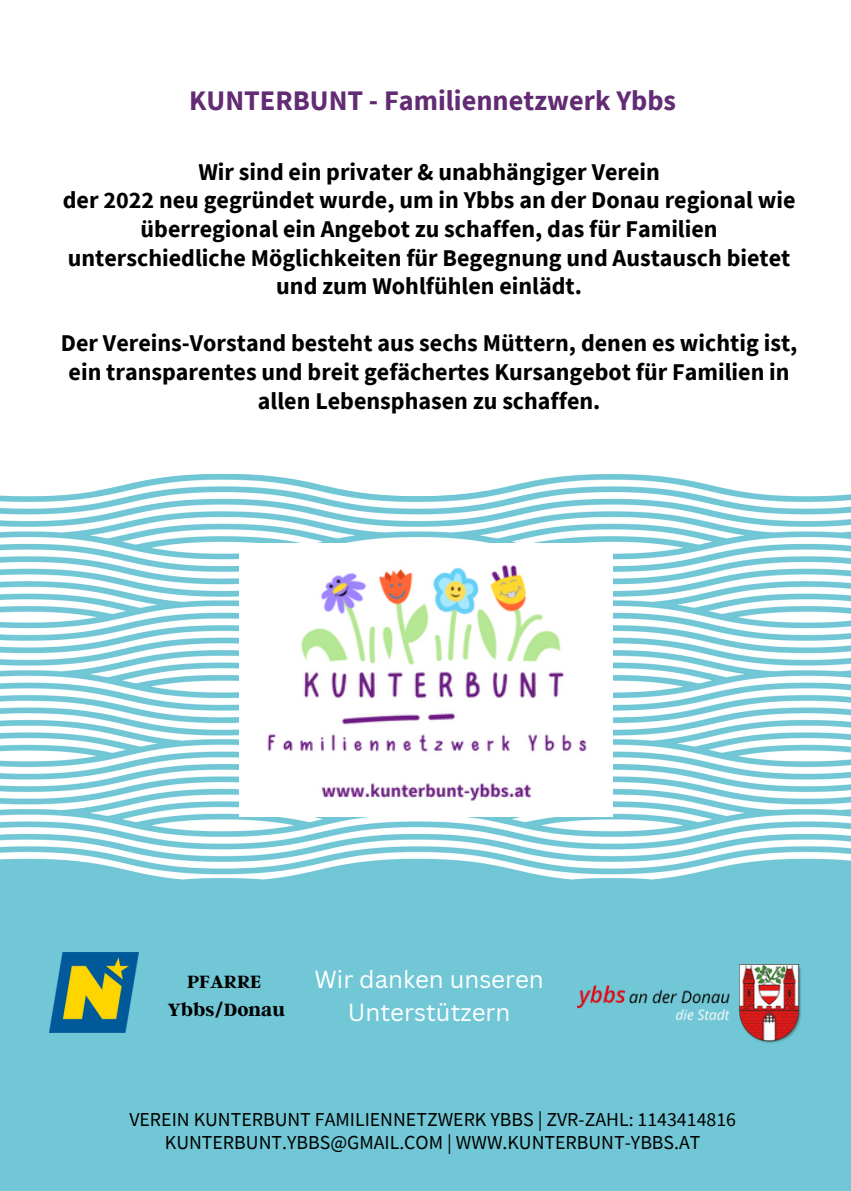
<style>
.page{position:relative;width:851px;height:1191px;background:#fff}
.page>*{position:absolute;margin:0;border:0;box-sizing:border-box;transform-origin:0 0}
.t1{font:700 28.2px "Source Sans Pro";color:#622b73}
.t2{font:700 24px/28.6px "Source Sans Pro";color:#000;text-align:center}
.t3{font:24px "Canva Sans";color:#fff}
.t4{font:19.8px "Source Sans Pro";color:#000}
.t5{font:700 19.8px "Argent CF";color:#000}
</style>
<div class="page">
<img style="left:486px;top:474px;width:364px;height:717px">
<img style="left:0;top:474px;width:486px;height:717px">
<img style="left:50px;top:953px;width:88px;height:79px">
<img style="left:577px;top:965px;width:225px;height:79px">
<img style="left:239px;top:543px;width:372px;height:273px">
<p class="t1" style="left:189px;top:82px;width:488px">KUNTERBUNT - Familiennetzwerk Ybbs</p>
<p class="t2" style="left:198px;top:157px;width:463px">Wir sind ein privater &amp; unabhängiger Verein</p>
<p class="t2" style="left:63px;top:185px;width:733px">der 2022 neu gegründet wurde, um in Ybbs an der Donau regional wie überregional ein Angebot zu schaffen, das für Familien unterschiedliche Möglichkeiten für Begegnung und Austausch bietet und zum Wohlfühlen einlädt.</p>
<p class="t2" style="left:61px;top:329px;width:737px">Der Vereins-Vorstand besteht aus sechs Müttern, denen es wichtig ist, ein transparentes und breit gefächertes Kursangebot für Familien in allen Lebensphasen zu schaffen.</p>
<p class="t5" style="left:187px;top:969px;width:76px">PFARRE</p>
<p class="t5" style="left:168px;top:996px;width:118px">Ybbs/Donau</p>
<p class="t3" style="left:314px;top:962px;width:231px">Wir danken unseren</p>
<p class="t3" style="left:347px;top:995px;width:164px">Unterstützern</p>
<p class="t4" style="left:129px;top:1106px;width:608px">VEREIN KUNTERBUNT FAMILIENNETZWERK YBBS | ZVR-ZAHL: 1143414816</p>
<p class="t4" style="left:165px;top:1130px;width:537px">KUNTERBUNT.YBBS@GMAIL.COM | WWW.KUNTERBUNT-YBBS.AT</p>
</div>
